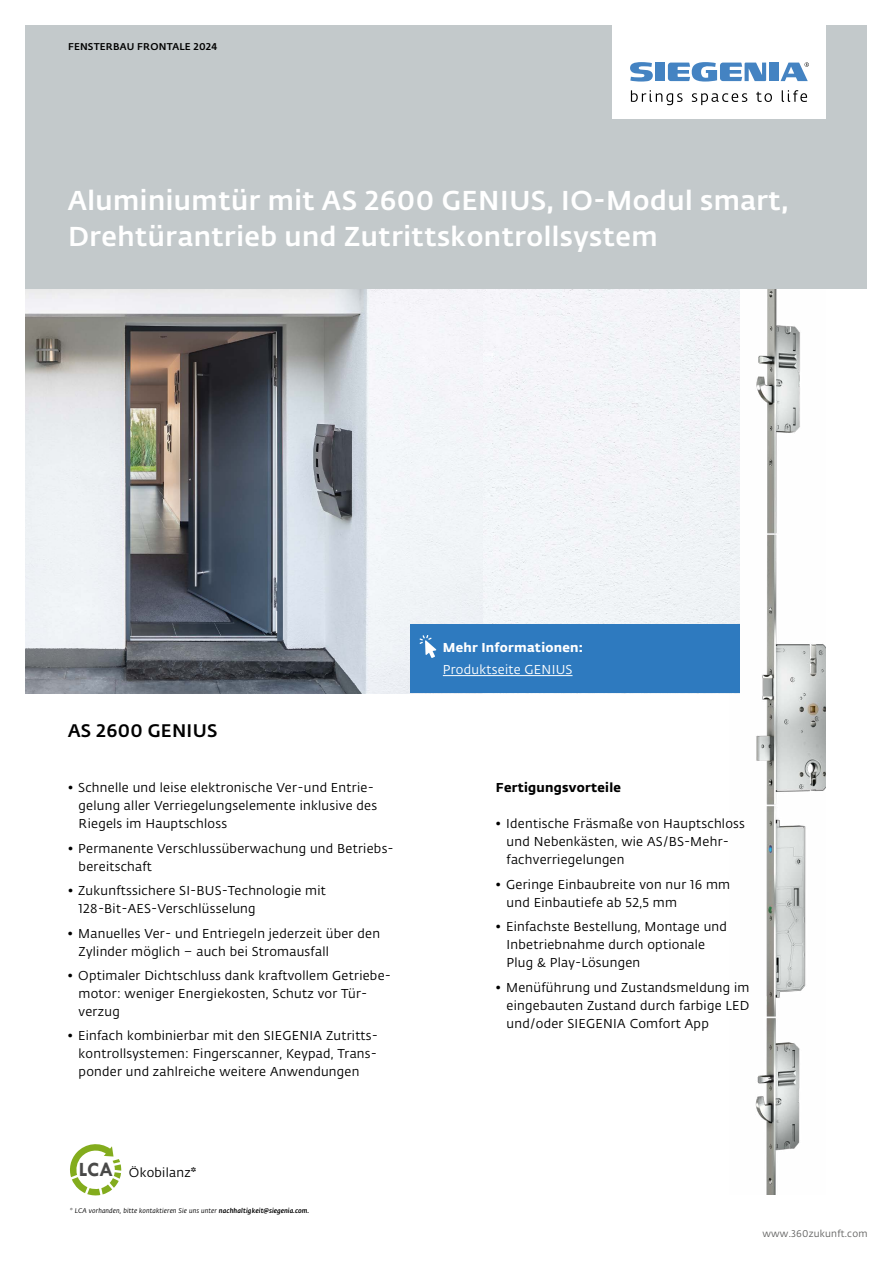
<style>
.page{position:relative;width:893px;height:1263px;background:#fff}
.page>*{position:absolute;margin:0;border:0;box-sizing:border-box;transform-origin:0 0}
.t1{font:500 27px/36px "Fedra Sans Alt Pro";letter-spacing:.02em;color:#fff}
.t2{font:700 20.4px "Tw Cen";color:#494948}
.t3{font:500 18px "Fedra Sans Alt Pro";letter-spacing:.02em;color:#000}
.t4{font:12.75px/18px "Fedra Sans Alt Pro";letter-spacing:.02em;color:#000}
.t5{font:700 12.75px "Fedra Sans Alt Pro";letter-spacing:.02em;color:#000}
.t6{font:700 12.75px "Fedra Sans Alt Pro";letter-spacing:.02em;color:#fff}
.t7{font:12.75px "Fedra Sans Alt Pro";letter-spacing:.02em;color:#fff}
.t8{font:500 9.75px "Fedra Sans Alt Pro";letter-spacing:.02em;color:#000}
.t9{font:9.75px "Fedra Sans Alt Pro";letter-spacing:.02em;color:#636362}
.t10{font:italic 6.75px "Fedra Sans Alt Pro";letter-spacing:.02em;color:#000}
.s1{font-weight:700}
.s2{font-weight:500}
</style>
<div class="page">
<div style="left:26px;top:26px;width:841px;height:263px;background:#c3c9cb"></div>
<div style="left:612px;top:0;width:213px;height:118px;background:#fff"></div>
<svg style="left:631px;top:90px;width:52px;height:15px"></svg>
<svg style="left:692px;top:93px;width:55px;height:12px"></svg>
<svg style="left:756px;top:92px;width:16px;height:10px"></svg>
<svg style="left:782px;top:90px;width:25px;height:12px"></svg>
<div style="left:655px;top:63px;width:10px;height:18px;background:#4483c2"></div>
<svg style="left:630px;top:62px;width:23px;height:20px"></svg>
<div style="left:769px;top:63px;width:10px;height:18px;background:#4483c2"></div>
<svg style="left:668px;top:62px;width:98px;height:20px"></svg>
<svg style="left:781px;top:62px;width:28px;height:19px"></svg>
<img style="left:730px;top:289px;width:95px;height:906px">
<div style="left:483px;top:289px;width:256px;height:336px;background:#f2f4f8"></div>
<img style="left:26px;top:289px;width:457px;height:404px">
<div style="left:410px;top:625px;width:329px;height:68px;background:#2e7abf"></div>
<hr style="left:443px;top:675px;width:129px;height:1px;background:#fff">
<svg style="left:420px;top:635px;width:16px;height:23px"></svg>
<svg style="left:70px;top:1144px;width:51px;height:52px"></svg>
<p class="t8" style="left:68px;top:39px;width:151px">FENSTERBAU FRONTALE 2024</p>
<h1 class="t1" style="left:68px;top:181px;width:722px">Aluminiumtür mit AS 2600 GENIUS, IO-Modul smart,<br>Drehtürantrieb und Zutrittskontrollsystem</h1>
<h3 class="t3" style="left:68px;top:717px;width:151px">AS 2600 GENIUS</h3>
<p class="t4" style="left:79px;top:778px;width:300px;text-indent:-11px">• Schnelle und leise elektronische Ver-und Entrie&shy;gelung aller Verriegelungselemente inklusive des<br>Riegels im Hauptschloss</p>
<p class="t4" style="left:79px;top:839px;width:317px;text-indent:-11px">• Permanente Verschlussüberwachung und Betriebs&shy;bereitschaft</p>
<p class="t4" style="left:79px;top:881px;width:249px;text-indent:-11px">• Zukunftssichere SI-BUS-Technologie mit<br>128-Bit-AES-Verschlüsselung</p>
<p class="t4" style="left:79px;top:924px;width:303px;text-indent:-11px">• Manuelles Ver- und Entriegeln jederzeit über den<br>Zylinder möglich – auch bei Stromausfall</p>
<p class="t4" style="left:79px;top:966px;width:314px;text-indent:-11px">• Optimaler Dichtschluss dank kraftvollem Getriebe&shy;motor: weniger Energiekosten, Schutz vor Tür&shy;verzug</p>
<p class="t4" style="left:79px;top:1026px;width:301px;text-align:justify;text-indent:-11px">• Einfach kombinierbar mit den SIEGENIA Zutritts&shy;kontrollsystemen: Fingerscanner, Keypad, Trans&shy;ponder und zahlreiche weitere Anwendungen</p>
<h2 class="t2" style="left:79px;top:1158px;width:36px">LCA</h2>
<p class="t4" style="left:129px;top:1163px;width:69px">Ökobilanz<span class="s1">*</span></p>
<p class="t10" style="left:70px;top:1206px;width:241px">* LCA vorhanden, bitte kontaktieren Sie uns unter <span class="s2">nachhaltigkeit@siegenia.com.</span></p>
<p class="t6" style="left:443px;top:637px;width:142px">Mehr Informationen:</p>
<p class="t7" style="left:443px;top:661px;width:131px">Produktseite GENIUS</p>
<p class="t5" style="left:496px;top:778px;width:126px">Fertigungsvorteile</p>
<p class="t4" style="left:507px;top:814px;width:240px;text-indent:-11px">• Identische Fräsmaße von Hauptschloss und Nebenkästen, wie AS/BS-Mehr&shy;fachverriegelungen</p>
<p class="t4" style="left:507px;top:875px;width:225px;text-indent:-11px">• Geringe Einbaubreite von nur 16 mm und Einbautiefe ab 52,5 mm</p>
<p class="t4" style="left:507px;top:917px;width:222px;text-indent:-11px">• Einfachste Bestellung, Montage und<br>Inbetriebnahme durch optionale<br>Plug &amp; Play-Lösungen</p>
<p class="t4" style="left:507px;top:978px;width:244px;text-align:justify;text-indent:-11px">• Menüführung und Zustandsmeldung im eingebauten Zustand durch farbige LED und/oder SIEGENIA Comfort App</p>
<p class="t9" style="left:762px;top:1227px;width:107px">www.360zukunft.com</p>
</div>
